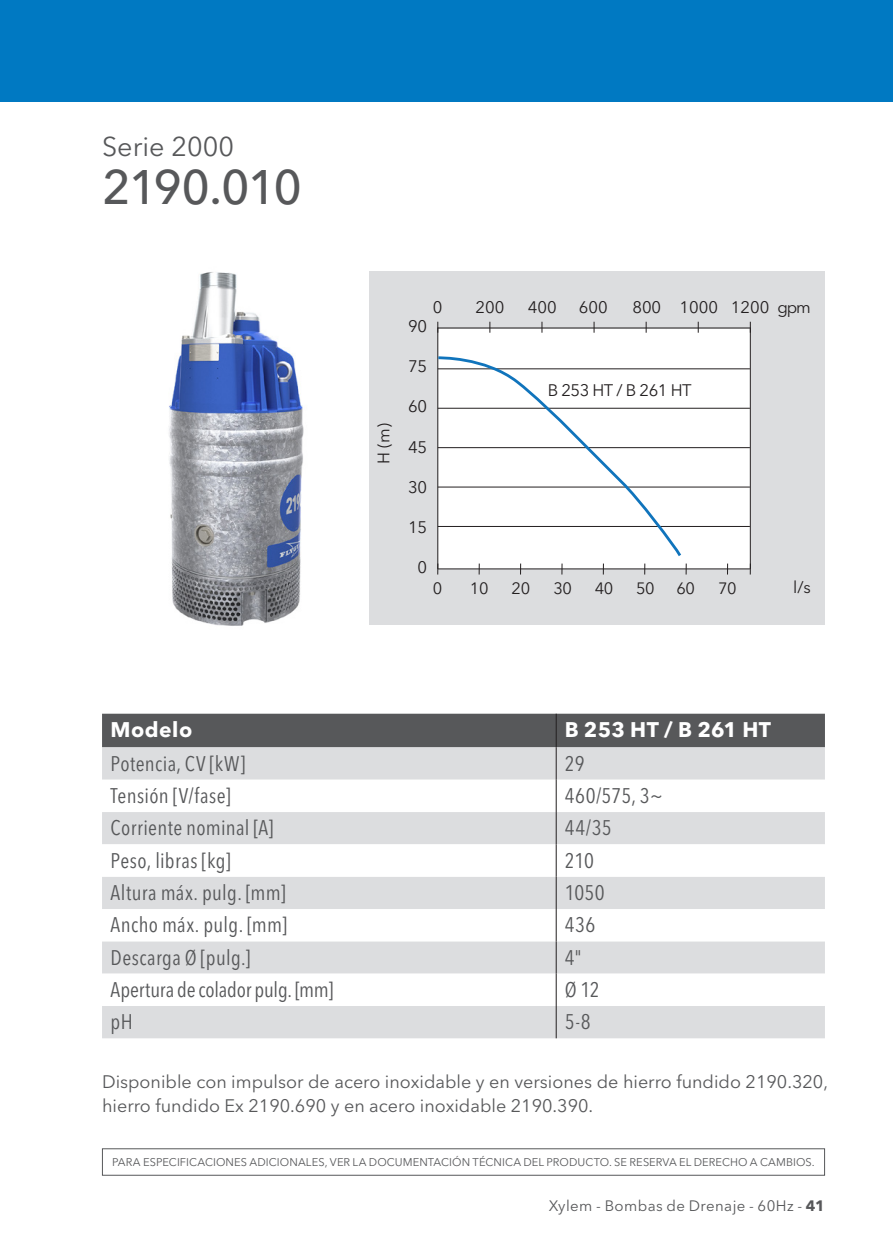
<style>
.page{position:relative;width:893px;height:1259px;background:#fff}
.page>*{position:absolute;margin:0;border:0;box-sizing:border-box;transform-origin:0 0}
.Rudimentary{font:500 48px "Avenir Next LT Pro";letter-spacing:-.035em;color:#57585a}
.Rudimentary-2{font:27px "Avenir Next LT Pro";color:#57585a}
.Table{font:condensed 21px "Avenir Next LT Pro";letter-spacing:.015em;color:#57585a}
.Table-2{font:condensed 21px "Avenir Next LT Pro";letter-spacing:-.01em;color:#57585a}
.Table_top{font:700 21px "Avenir Next LT Pro";letter-spacing:.02em;color:#fff}
.OPTION{font:18px/24px "Avenir Next LT Pro";color:#57585a}
.t1{font:16.5px "Avenir Next LT Pro";color:#231f20}
.t2{font:16.5px "Avenir Next LT Pro";letter-spacing:-.03em;color:#231f20}
.t3{font:16.2px "Avenir Next LT Pro";letter-spacing:-.02em;color:#231f20}
.t4{font:15px "Avenir Next LT Pro";letter-spacing:.025em;color:#57585a}
.t5{font:11.1px "Avenir Next LT Pro";letter-spacing:.01em;color:#57585a}
.s1{font-weight:700}
</style>
<div class="page">
<div style="left:0;top:0;width:893px;height:102px;background:#0079c2"></div>
<div style="left:102px;top:1148px;width:723px;height:27px;border:1px solid #57585a"></div>
<img style="left:169px;top:272px;width:135px;height:354px">
<div style="left:370px;top:272px;width:455px;height:353px;background:#dcdddf"></div>
<div style="left:438px;top:329px;width:313px;height:239px;background:#fff"></div>
<hr style="left:438px;top:568px;width:312px;height:1px;background:#231f20">
<hr style="left:438px;top:327px;width:312px;height:1px;background:#231f20">
<hr style="left:438px;top:486px;width:312px;height:1px;background:#231f20">
<hr style="left:438px;top:408px;width:312px;height:1px;background:#231f20">
<hr style="left:438px;top:526px;width:312px;height:1px;background:#231f20">
<hr style="left:438px;top:368px;width:312px;height:1px;background:#231f20">
<hr style="left:438px;top:447px;width:312px;height:1px;background:#231f20">
<hr style="left:437px;top:327px;width:1px;height:242px;background:#231f20">
<hr style="left:750px;top:327px;width:1px;height:242px;background:#231f20">
<svg style="left:561px;top:563px;width:2px;height:11px"></svg>
<svg style="left:437px;top:355px;width:247px;height:204px"></svg>
<div style="left:102px;top:713px;width:723px;height:34px;background:#57585a"></div>
<div style="left:102px;top:1006px;width:723px;height:32px;background:#dcdddf"></div>
<div style="left:102px;top:747px;width:723px;height:32px;background:#dcdddf"></div>
<svg style="left:102px;top:779px;width:723px;height:227px"></svg>
<hr style="left:556px;top:713px;width:1px;height:34px;background:#231f20">
<hr style="left:556px;top:747px;width:1px;height:32px;background:#231f20">
<hr style="left:556px;top:779px;width:1px;height:33px;background:#231f20">
<hr style="left:556px;top:812px;width:1px;height:32px;background:#231f20">
<hr style="left:556px;top:844px;width:1px;height:32px;background:#231f20">
<hr style="left:556px;top:876px;width:1px;height:33px;background:#231f20">
<hr style="left:556px;top:909px;width:1px;height:32px;background:#231f20">
<hr style="left:556px;top:941px;width:1px;height:32px;background:#231f20">
<hr style="left:556px;top:973px;width:1px;height:33px;background:#231f20">
<hr style="left:556px;top:1006px;width:1px;height:32px;background:#231f20">
<p class="Rudimentary-2" style="left:102px;top:131px;width:133px">Serie 2000</p>
<p class="Rudimentary" style="left:102px;top:158px;width:201px">2190.010</p>
<p class="t1" style="left:374px;top:464px;width:42px;rotate:-90deg">H (m)</p>
<p class="t1" style="left:433px;top:298px;width:11px">0</p>
<p class="t1" style="left:475px;top:298px;width:30px">200</p>
<p class="t1" style="left:528px;top:298px;width:30px">400</p>
<p class="t1" style="left:579px;top:298px;width:30px">600</p>
<p class="t1" style="left:632px;top:298px;width:139px">800 1000 1200</p>
<p class="t1" style="left:408px;top:316px;width:21px">90</p>
<p class="t1" style="left:408px;top:357px;width:21px">75</p>
<p class="t1" style="left:408px;top:397px;width:21px">60</p>
<p class="t1" style="left:408px;top:437px;width:21px">45</p>
<p class="t1" style="left:408px;top:477px;width:21px">30</p>
<p class="t1" style="left:408px;top:517px;width:21px">15</p>
<p class="t1" style="left:418px;top:557px;width:11px">0</p>
<p class="t2" style="left:548px;top:381px;width:145px">B 253 HT / B 261 HT</p>
<p class="t3" style="left:433px;top:578px;width:11px">0</p>
<p class="t3" style="left:470px;top:578px;width:20px">10</p>
<p class="t3" style="left:511px;top:578px;width:20px">20</p>
<p class="t3" style="left:553px;top:578px;width:20px">30</p>
<p class="t3" style="left:595px;top:578px;width:20px">40</p>
<p class="t3" style="left:636px;top:578px;width:20px">50</p>
<p class="t3" style="left:676px;top:578px;width:20px">60</p>
<p class="t3" style="left:718px;top:578px;width:20px">70</p>
<p class="t1" style="left:777px;top:298px;width:35px">gpm</p>
<p class="t1" style="left:793px;top:578px;width:19px">l/s</p>
<p class="Table_top" style="left:111px;top:717px;width:83px">Modelo</p>
<p class="Table_top" style="left:565px;top:717px;width:208px">B 253 HT / B 261 HT</p>
<p class="Table" style="left:111px;top:751px;width:136px">Potencia, CV [kW]</p>
<p class="Table" style="left:565px;top:751px;width:21px">29</p>
<p class="Table" style="left:111px;top:783px;width:122px">Tensión [V/fase]</p>
<p class="Table" style="left:565px;top:783px;width:100px">460/575, 3~</p>
<p class="Table" style="left:111px;top:815px;width:164px">Corriente nominal [A]</p>
<p class="Table" style="left:565px;top:815px;width:49px">44/35</p>
<p class="Table" style="left:111px;top:847px;width:122px">Peso, libras [kg]</p>
<p class="Table" style="left:565px;top:847px;width:31px">210</p>
<p class="Table" style="left:111px;top:880px;width:177px">Altura máx. pulg. [mm]</p>
<p class="Table" style="left:565px;top:880px;width:41px">1050</p>
<p class="Table" style="left:111px;top:912px;width:178px">Ancho máx. pulg. [mm]</p>
<p class="Table" style="left:565px;top:912px;width:32px">436</p>
<p class="Table" style="left:111px;top:944px;width:141px">Descarga Ø [pulg.]</p>
<p class="Table" style="left:565px;top:944px;width:19px">4"</p>
<p class="Table-2" style="left:111px;top:977px;width:224px">Apertura de colador pulg. [mm]</p>
<p class="Table" style="left:565px;top:977px;width:36px">Ø 12</p>
<p class="Table" style="left:111px;top:1009px;width:24px">pH</p>
<p class="Table" style="left:565px;top:1009px;width:27px">5-8</p>
<p class="OPTION" style="left:102px;top:1070px;width:727px">Disponible con impulsor de acero inoxidable y en versiones de hierro fundido 2190.320, hierro fundido Ex 2190.690 y en acero inoxidable 2190.390.</p>
<p class="t5" style="left:112px;top:1155px;width:704px">PARA ESPECIFICACIONES ADICIONALES, VER LA DOCUMENTACIÓN TÉCNICA DEL PRODUCTO. SE RESERVA EL DERECHO A CAMBIOS.</p>
<p class="t4" style="left:549px;top:1196px;width:278px">Xylem - Bombas de Drenaje - 60Hz - <span class="s1">41</span></p>
</div>
